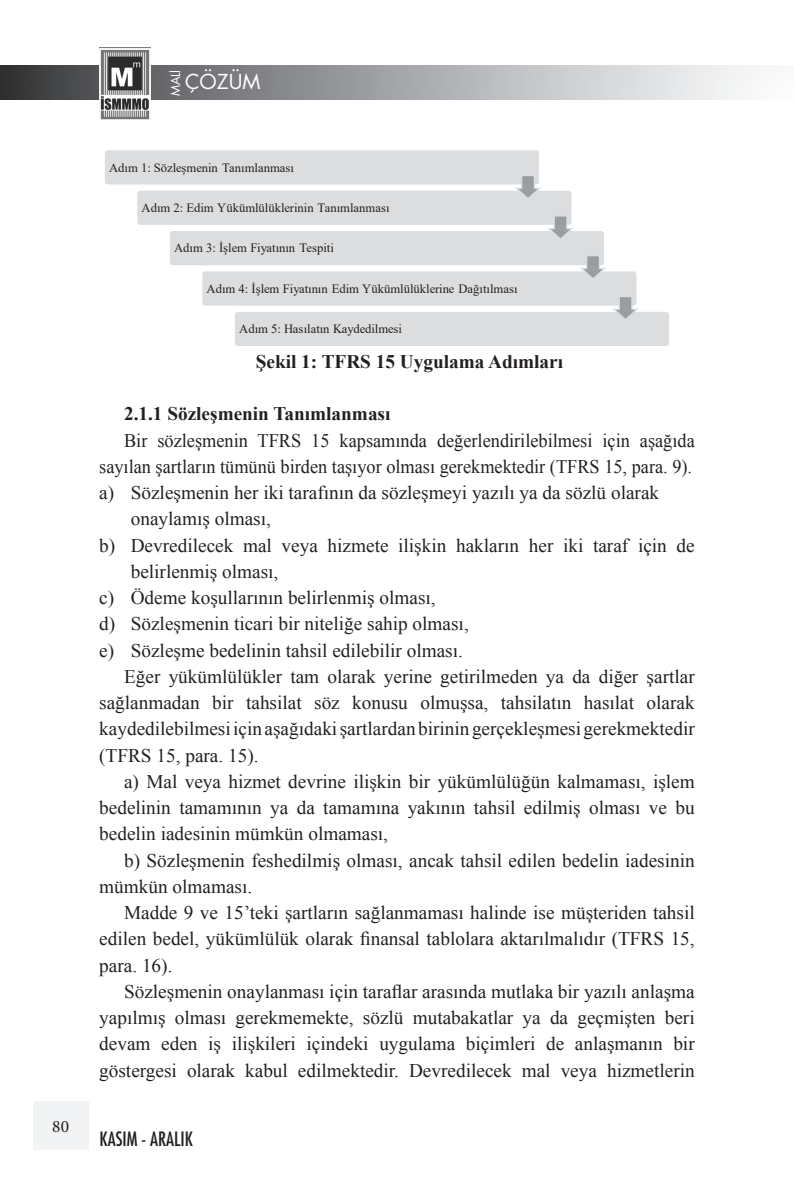
<style>
.page{position:relative;width:794px;height:1191px;background:#fff}
.page>*{position:absolute;margin:0;border:0;box-sizing:border-box;transform-origin:0 0}
.t1{font:20.12px "Futura Book Tr";color:#fff}
.t2{font:19.25px/26.2px "Times New Roman";color:#231f20;text-align:justify}
.t3{font:19.25px/26.2px "Times New Roman";color:#231f20;text-align:right;scale:.95 1}
.t4{font:700 19.25px "Times New Roman";color:#231f20}
.t5{font:19.25px "Futura Cond Nr Tr";color:#231f20}
.t6{font:17.5px "Minion Pro";color:#231f20}
.t7{font:12.6px "Times New Roman";color:#231f20}
.t8{font:12.25px "Futura Book Tr";color:#fff}
</style>
<div class="page">
<svg style="left:0;top:65px;width:756px;height:35px;background:#a1a2a4"></svg>
<img style="left:99px;top:47px;width:51px;height:73px">
<div style="left:33px;top:1101px;width:55px;height:48px;background:#f2f3f4"></div>
<div style="left:104px;top:150px;width:436px;height:36px;background:#dcdddf;border:1px solid #fff;border-radius:4px"></div>
<div style="left:136px;top:189px;width:437px;height:37px;background:#dcdddf;border:1px solid #fff;border-radius:4px"></div>
<div style="left:169px;top:230px;width:436px;height:36px;background:#dcdddf;border:1px solid #fff;border-radius:4px"></div>
<div style="left:201px;top:270px;width:437px;height:37px;background:#dcdddf;border:1px solid #fff;border-radius:4px"></div>
<div style="left:234px;top:310px;width:436px;height:37px;background:#dcdddf;border:1px solid #fff;border-radius:4px"></div>
<svg style="left:515px;top:174px;width:28px;height:25px"></svg>
<svg style="left:547px;top:215px;width:28px;height:24px"></svg>
<svg style="left:580px;top:254px;width:28px;height:25px"></svg>
<svg style="left:612px;top:295px;width:28px;height:25px"></svg>
<p class="t6" style="left:52px;top:1114px;width:18px">80</p>
<p class="t8" style="left:167px;top:96px;width:27px;rotate:-90deg">MALİ</p>
<p class="t1" style="left:185px;top:68px;width:77px">ÇÖZÜM</p>
<p class="t7" style="left:109px;top:158px;width:186px">Adım 1: Sözleşmenin Tanımlanması</p>
<p class="t7" style="left:142px;top:199px;width:249px">Adım 2: Edim Yükümlülüklerinin Tanımlanması</p>
<p class="t7" style="left:174px;top:239px;width:161px">Adım 3: İşlem Fiyatının Tespiti</p>
<p class="t7" style="left:207px;top:279px;width:312px">Adım 4: İşlem Fiyatının Edim Yükümlülüklerine Dağıtılması</p>
<p class="t7" style="left:239px;top:320px;width:164px">Adım 5: Hasılatın Kaydedilmesi</p>
<p class="t4" style="left:256px;top:348px;width:309px">Şekil 1: TFRS 15 Uygulama Adımları</p>
<p class="t4" style="left:124px;top:400px;width:268px">2.1.1 Sözleşmenin Tanımlanması</p>
<p class="t3" style="left:99px;top:426px;width:628px">Bir sözleşmenin TFRS 15 kapsamında değerlendirilebilmesi için aşağıda sayılan şartların tümünü birden taşıyor olması gerekmektedir (TFRS 15, para. 9).</p>
<p class="t2" style="left:131px;top:479px;width:530px;text-indent:-32px">a) Sözleşmenin her iki tarafının da sözleşmeyi yazılı ya da sözlü olarak onaylamış olması,</p>
<p class="t2" style="left:131px;top:531px;width:565px;text-indent:-32px">b) Devredilecek mal veya hizmete ilişkin hakların her iki taraf için de belirlenmiş olması,</p>
<p class="t2" style="left:99px;top:584px;width:338px">c) Ödeme koşullarının belirlenmiş olması,</p>
<p class="t2" style="left:99px;top:610px;width:371px">d) Sözleşmenin ticari bir niteliğe sahip olması,</p>
<p class="t2" style="left:99px;top:636px;width:365px">e) Sözleşme bedelinin tahsil edilebilir olması.</p>
<p class="t2" style="left:99px;top:663px;width:597px;text-indent:25px">Eğer yükümlülükler tam olarak yerine getirilmeden ya da diğer şartlar sağlanmadan bir tahsilat söz konusu olmuşsa, tahsilatın hasılat olarak kaydedilebilmesi için aşağıdaki şartlardan birinin gerçekleşmesi gerekmektedir (TFRS 15, para. 15).</p>
<p class="t2" style="left:99px;top:768px;width:597px;text-indent:25px">a) Mal veya hizmet devrine ilişkin bir yükümlülüğün kalmaması, işlem bedelinin tamamının ya da tamamına yakının tahsil edilmiş olması ve bu bedelin iadesinin mümkün olmaması,</p>
<p class="t2" style="left:99px;top:846px;width:597px;text-indent:25px">b) Sözleşmenin feshedilmiş olması, ancak tahsil edilen bedelin iadesinin mümkün olmaması.</p>
<p class="t2" style="left:99px;top:899px;width:597px;text-indent:25px">Madde 9 ve 15’teki şartların sağlanmaması halinde ise müşteriden tahsil edilen bedel, yükümlülük olarak finansal tablolara aktarılmalıdır (TFRS 15, para. 16).</p>
<p class="t2" style="left:99px;top:978px;width:597px;text-indent:25px">Sözleşmenin onaylanması için taraflar arasında mutlaka bir yazılı anlaşma yapılmış olması gerekmemekte, sözlü mutabakatlar ya da geçmişten beri devam eden iş ilişkileri içindeki uygulama biçimleri de anlaşmanın bir göstergesi olarak kabul edilmektedir. Devredilecek mal veya hizmetlerin</p>
<p class="t5" style="left:100px;top:1126px;width:95px">KASIM - ARALIK</p>
</div>
